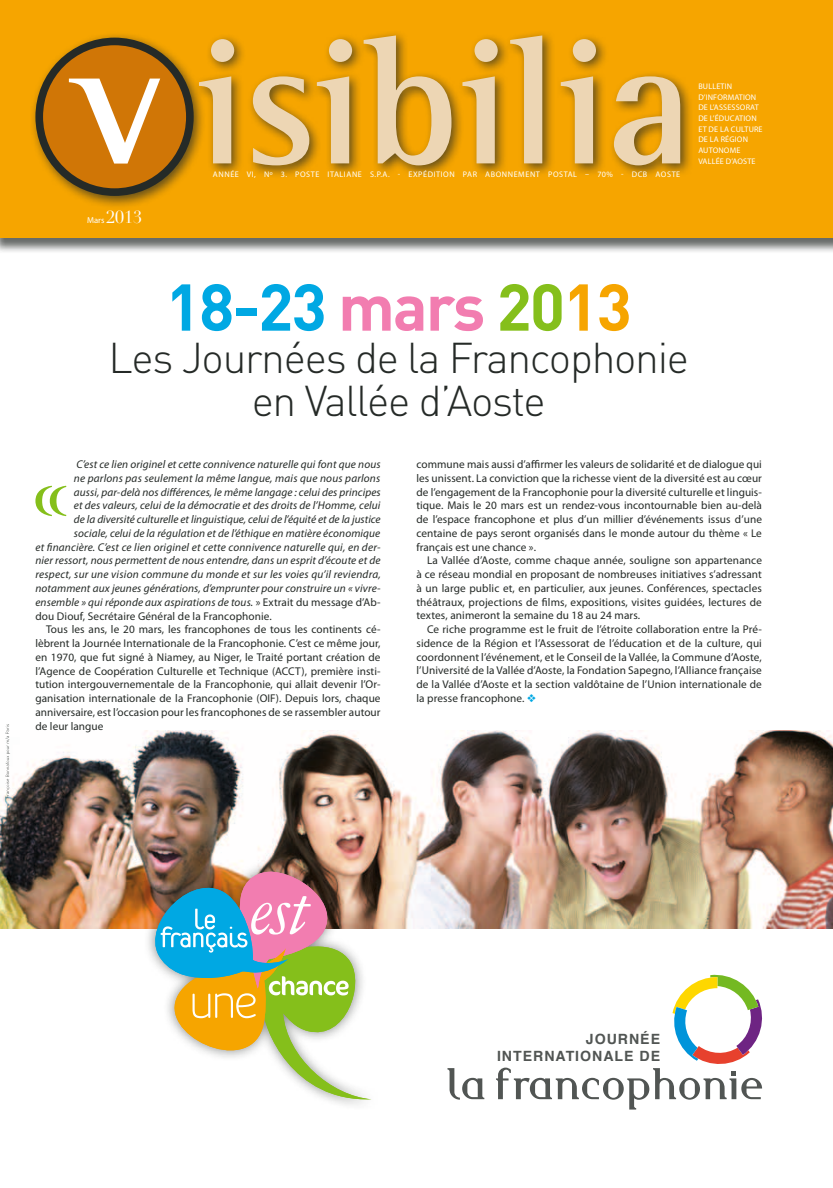
<style>
.page{position:relative;width:833px;height:1188px;background:#fff}
.page>*{position:absolute;margin:0;border:0;box-sizing:border-box;transform-origin:0 0}
.t1{font:107.75px "Didot LT Std";color:#85bf1b}
.t2{font:700 65px "DIN";letter-spacing:-.03em;color:#00a8e3}
.t3{font:300 42.5px/42.5px "DIN";letter-spacing:-.03em;color:#252a27;text-align:center}
.t4{font:700 14.12px/17.5px "Helvetica";letter-spacing:.07em;color:#515553;text-align:right}
.t5{font:11.25px/13.8px "Myriad Pro";letter-spacing:.005em;color:#252a27;text-align:justify}
.t6{font:italic 11.25px "Myriad Pro";letter-spacing:.01em;color:#252a27}
.t7{font:8.62px "Myriad Pro";color:#fff}
.t8{font:8.12px/10.6px "Myriad Pro";letter-spacing:.02em;color:#fff}
.t9{font:8.12px "Myriad Pro";letter-spacing:.07em;color:#fff}
.s1{font-family:"Didot LT Std";font-size:17.25px}
.s2{color:#f27db0}
.s3{color:#85bf1b}
.s4{color:#f6a500}
.s5{font-style:normal}
.s6{color:#00a8e3}
</style>
<div class="page">
<div style="left:0;top:0;width:833px;height:254px;background:#252a27;opacity:.7"></div>
<div style="left:0;top:0;width:833px;height:237px;background:#f6a500"></div>
<div style="left:29px;top:30px;width:664px;height:179px;background:#252a27;opacity:.7"></div>
<div style="left:39px;top:41px;width:151px;height:151px;background:#d07606;border-radius:50%"></div>
<div style="left:35px;top:38px;width:159px;height:158px;border:8px solid #252a27;border-radius:50%"></div>
<svg style="left:69px;top:79px;width:91px;height:84px"></svg>
<svg style="left:199px;top:35px;width:481px;height:130px"></svg>
<img style="left:0;top:730px;width:833px;height:198px">
<div style="left:144px;top:859px;width:236px;height:251px;background:#252a27;opacity:.55"></div>
<svg style="left:141px;top:868px;width:230px;height:233px"></svg>
<svg style="left:5px;top:724px;width:5px;height:73px"></svg>
<svg style="left:447px;top:1068px;width:37px;height:31px"></svg>
<svg style="left:496px;top:974px;width:266px;height:135px"></svg>
<p class="t7" style="left:87px;top:216px;width:56px">Mars <span class="s1">2013</span></p>
<p class="t9" style="left:213px;top:170px;width:469px">Année VI, Nº 3. Poste Italiane S.p.A. - Expédition par abonnement postal – 70% - DCB Aoste</p>
<p class="t8" style="left:698px;top:81px;width:66px">Bulletin d’information de l’assessorat de l’éducation et de la culture de la Région autonome<br>Vallée d’Aoste</p>
<h2 class="t2" style="left:166px;top:264px;width:468px">18-23 <span class="s2">mars</span> <span class="s3">20</span><span class="s4">13</span></h2>
<h3 class="t3" style="left:108px;top:336px;width:582px">Les Journées de la Francophonie en Vallée d’Aoste</h3>
<p class="t6" style="left:76px;top:458px;width:306px">C’est ce lien originel et cette connivence naturelle qui font que nous</p>
<p class="t6" style="left:74px;top:472px;width:308px">ne parlons pas seulement la même langue, mais que nous parlons</p>
<p class="t6" style="left:74px;top:485px;width:308px">aussi, par-delà nos différences, le même langage : celui des principes</p>
<p class="t6" style="left:74px;top:499px;width:308px">et des valeurs, celui de la démocratie et des droits de l’Homme, celui</p>
<p class="t6" style="left:74px;top:513px;width:308px">de la diversité culturelle et linguistique, celui de l’équité et de la justice</p>
<p class="t6" style="left:74px;top:527px;width:308px">sociale, celui de la régulation et de l’éthique en matière économique</p>
<p class="t6" style="left:35px;top:540px;width:347px">et financière. C’est ce lien originel et cette connivence naturelle qui, en der-</p>
<p class="t6" style="left:35px;top:554px;width:346px">nier ressort, nous permettent de nous entendre, dans un esprit d’écoute et de</p>
<p class="t6" style="left:35px;top:568px;width:347px">respect, sur une vision commune du monde et sur les voies qu’il reviendra,</p>
<p class="t6" style="left:35px;top:582px;width:346px">notamment aux jeunes générations, d’emprunter pour construire un « vivre-</p>
<p class="t6" style="left:35px;top:595px;width:346px">ensemble » qui réponde aux aspirations de tous. <span class="s5">» Extrait du message d’Ab-</span></p>
<p class="t5" style="left:35px;top:609px;width:238px">dou Diouf, Secrétaire Général de la Francophonie.</p>
<p class="t5" style="left:46px;top:622px;width:336px">Tous les ans, le 20 mars, les francophones de tous les continents cé-</p>
<p class="t5" style="left:35px;top:636px;width:346px">lèbrent la Journée I nternationale de la Francophonie. C’est ce même jour,</p>
<p class="t5" style="left:35px;top:650px;width:347px">en 1970, que fut signé à N iamey, au N iger, le Traité portant création de</p>
<p class="t5" style="left:35px;top:664px;width:247px">l’Agence de Coopération Culturelle et Technique (ACCT</p>
<h1 class="t1" style="left:29px;top:423px;width:45px">«</h1>
<p class="t5" style="left:35px;top:664px;width:347px;text-indent:266px">), première insti&shy;tution intergouvernementale de la Francophonie, qui allait devenir l’Or&shy;ganisation internationale de la Francophonie (OIF). Depuis lors, chaque anniversaire, est l’occasion pour les francophones de se rassembler autour de leur langue</p>
<p class="t5" style="left:416px;top:457px;width:347px">commune mais aussi d’affirmer les valeurs de solidarité et de dialogue qui les unissent. La conviction que la richesse vient de la diversité est au cœur de l’engagement de la Francophonie pour la diversité culturelle et linguis&shy;tique. Mais le 20 mars est un rendez-vous incontournable bien au-delà de l’espace francophone et plus d’un millier d’événements issus d’une centaine de pays seront organisés dans le monde autour du thème « Le français est une chance ».</p>
<p class="t5" style="left:416px;top:554px;width:347px;text-indent:11px">La Vallée d’Aoste, comme chaque année, souligne son appartenance à ce réseau mondial en proposant de nombreuses initiatives s’adressant à un large public et, en particulier, aux jeunes. Conférences, spectacles théâtraux, projections de films, expositions, visites guidées, lectures de textes, animeront la semaine du 18 au 24 mars.</p>
<p class="t5" style="left:416px;top:622px;width:347px;text-indent:11px">Ce riche programme est le fruit de l’étroite collaboration entre la Pré&shy;sidence de la Région et l’Assessorat de l’éducation et de la culture, qui coordonnent l’événement, et le Conseil de la Vallée, la Commune d’Aoste, l’Université de la Vallée d’Aoste, la Fondation Sapegno, l’Alliance française de la Vallée d’Aoste et la section valdôtaine de l’Union internationale de la presse francophone. <span class="s6">❖</span></p>
<p class="t4" style="left:497px;top:1030px;width:165px">JOURNÉE<br>INTERNATIONALE DE</p>
</div>
